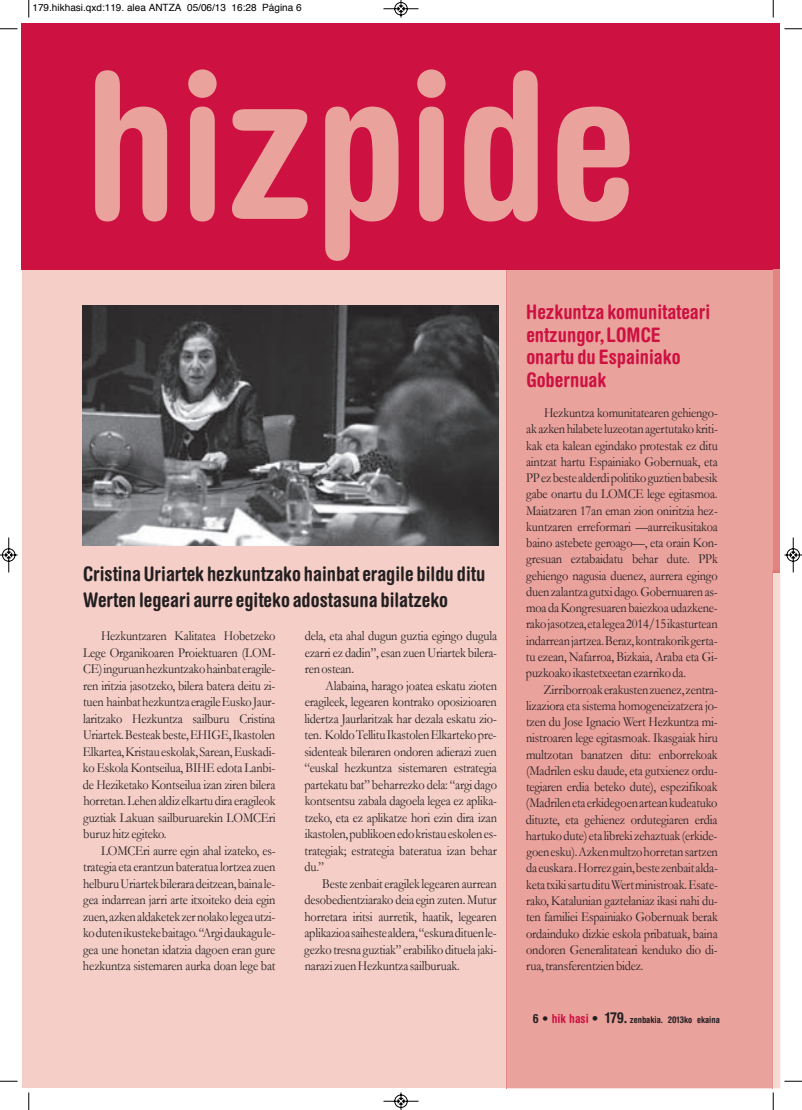
<style>
.page{position:relative;width:802px;height:1110px;background:#fff}
.page>*{position:absolute;margin:0;border:0;box-sizing:border-box;transform-origin:0 0}
.t1{font:700 condensed 202.75px "Helvetica Rounded";color:#eaa29d}
.t2{font:700 condensed 20px/26.4px "Helvetica Rounded";color:#231f20}
.t3{font:700 condensed 20px/22.5px "Helvetica Rounded";color:#cd1141}
.t4{font:13.75px/16.5px "Garamond";letter-spacing:-.015em;color:#231f20;text-align:justify;scale:.9 1}
.t5{font:10px "Helvetica";color:#000}
.t6{font:700 condensed 9.25px "Helvetica Rounded";color:#231f20}
.s1{font-size:12.5px}
.s2{font-size:12.5px;color:#cd1141}
.s3{font-size:13px}
.s4{font-size:15px}
</style>
<div class="page">
<div style="left:22px;top:259px;width:484px;height:829px;background:#f4cec7"></div>
<div style="left:507px;top:269px;width:266px;height:819px;background:#eaa29d"></div>
<hr style="left:772px;top:570px;width:1px;height:518px;background:#e5918d">
<hr style="left:506px;top:269px;width:1px;height:819px;background:#e38a86">
<img style="left:82px;top:305px;width:417px;height:241px">
<div style="left:22px;top:23px;width:758px;height:246px;background:#cd1141"></div>
<div style="left:773px;top:269px;width:7px;height:301px;background:#e28581"></div>
<svg style="left:28px;top:0;width:2px;height:18px"></svg>
<svg style="left:0;top:28px;width:18px;height:2px"></svg>
<svg style="left:773px;top:0;width:1px;height:18px"></svg>
<svg style="left:784px;top:28px;width:18px;height:2px"></svg>
<svg style="left:28px;top:1092px;width:2px;height:18px"></svg>
<svg style="left:0;top:1081px;width:18px;height:1px"></svg>
<svg style="left:383px;top:0;width:36px;height:18px"></svg>
<svg style="left:383px;top:1092px;width:36px;height:18px"></svg>
<svg style="left:0;top:537px;width:18px;height:36px"></svg>
<svg style="left:773px;top:537px;width:29px;height:573px"></svg>
<p class="t5" style="left:32px;top:4px;width:271px">179.hikhasi.qxd:119. alea ANTZA 05/06/13 16:28 Página 6</p>
<h1 class="t1" style="left:84px;top:73px;width:553px">hizpide</h1>
<h2 class="t2" style="left:83px;top:562px;width:403px">Cristina Uriartek hezkuntzako hainbat eragile bildu ditu<br>Werten legeari aurre egiteko adostasuna bilatzeko</h2>
<p class="t4" style="left:83px;top:628px;width:216px;text-indent:18px">Hezkuntzaren Kalitatea Hobetzeko Lege Organikoaren Proiektuaren (LOM-CE) inguruan hezkuntzako hainbat eragile&shy;ren iritzia jasotzeko, bilera batera deitu zi&shy;tuen hainbat hezkuntza eragile Eusko Jaur&shy;laritzako Hezkuntza sailburu Cristina Uriartek. Besteak beste, EHIGE, Ikastolen Elkartea, Kristau eskolak, Sarean, Euskadi&shy;ko Eskola Kontseilua, BIHE edota Lanbi&shy;de Heziketako Kontseilua izan ziren bilera horretan. Lehen aldiz elkartu dira eragileok guztiak Lakuan sailburuarekin LOMCEri buruz hitz egiteko.</p>
<p class="t4" style="left:83px;top:842px;width:215px;text-indent:18px">LOMCEri aurre egin ahal izateko, es&shy;trategia eta erantzun bateratua lortzea zuen helburu Uriartek bilerara deitzean, baina le&shy;gea indarrean jarri arte itxoiteko deia egin zuen, azken aldaketek zer nolako legea utzi&shy;ko duten ikusteke baitago. “Argi daukagu le&shy;gea une honetan idatzia dagoen eran gure hezkuntza sistemaren aurka doan lege bat</p>
<p class="t4" style="left:305px;top:628px;width:215px">dela, eta ahal dugun guztia egingo dugula ezarri ez dadin”, esan zuen Uriartek bilera&shy;ren ostean.</p>
<p class="t4" style="left:304px;top:677px;width:216px;text-indent:21px">Alabaina, harago joatea eskatu zioten eragileek, legearen kontrako oposizioaren lidertza Jaurlaritzak har dezala eskatu zio&shy;ten. Koldo Tellitu Ikastolen Elkarteko pre&shy;sidenteak bileraren ondoren adierazi zuen “euskal hezkuntza sistemaren estrategia partekatu bat” beharrezko dela: “argi dago kontsentsu zabala dagoela legea ez aplika&shy;tzeko, eta ez aplikatze hori ezin dira izan ikastolen, publikoen edo kristau eskolen es&shy;trategiak; estrategia bateratua izan behar du.”</p>
<p class="t4" style="left:304px;top:875px;width:216px;text-indent:18px">Beste zenbait eragilek legearen aurrean desobedientziarako deia egin zuten. Mutur horretara iritsi aurretik, haatik, legearen aplikazioa saiheste aldera, “eskura dituen le&shy;gezko tresna guztiak” erabiliko dituela jaki&shy;narazi zuen Hezkuntza sailburuak.</p>
<h2 class="t3" style="left:526px;top:303px;width:185px">Hezkuntza komunitateari entzungor, LOMCE onartu du Espainiako<br>Gobernuak</h2>
<p class="t4" style="left:526px;top:405px;width:215px;text-indent:18px">Hezkuntza komunitatearen gehiengo&shy;ak azken hilabete luzeotan agertutako kriti&shy;kak eta kalean egindako protestak ez ditu aintzat hartu Espainiako Gobernuak, eta PP ez beste alderdi politiko guztien babesik gabe onartu du LOMCE lege egitasmoa.<br>Maiatzaren 17an eman zion oniritzia hez&shy;kuntzaren erreformari —aurreikusitakoa baino astebete geroago—, eta orain Kon&shy;gresuan eztabaidatu behar dute. PPk gehiengo nagusia duenez, aurrera egingo duen zalantza gutxi dago. Gobernuaren as&shy;moa da Kongresuaren baiezkoa udazkene&shy;rako jasotzea, eta legea 2014/15 ikasturtean indarrean jartzea. Beraz, kontrakorik gerta&shy;tu ezean, Nafarroa, Bizkaia, Araba eta Gi&shy;puzkoako ikastetxeetan ezarriko da.</p>
<p class="t4" style="left:526px;top:681px;width:215px;text-indent:18px">Zirriborroak erakusten zuenez, zentra&shy;lizaziora eta sistema homogeneizatzera jo&shy;tzen du Jose Ignacio Wert Hezkuntza mi&shy;nistroaren lege egitasmoak. Ikasgaiak hiru multzotan banatzen ditu: enborrekoak (Madrilen esku daude, eta gutxienez ordu&shy;tegiaren erdia beteko dute), espezifikoak (Madrilen eta erkidegoen artean kudeatuko dituzte, eta gehienez ordutegiaren erdia hartuko dute) eta libreki zehaztuak (erkide&shy;goen esku). Azken multzo horretan sartzen da euskara . Horrez gain, beste zenbait alda&shy;keta txiki sartu ditu Wert ministroak. Esate&shy;rako, Katalunian gaztelaniaz ikasi nahi du&shy;ten familiei Espainiako Gobernuak berak ordainduko dizkie eskola pribatuak, baina ondoren Generalitateari kenduko dio di&shy;rua, transferentzien bidez.</p>
<p class="t6" style="left:533px;top:1017px;width:188px"><span class="s1">6 •</span> <span class="s2">hik hasi</span> <span class="s3">•</span> <span class="s4">179.</span> zenbakia. 2013ko ekaina</p>
</div>
